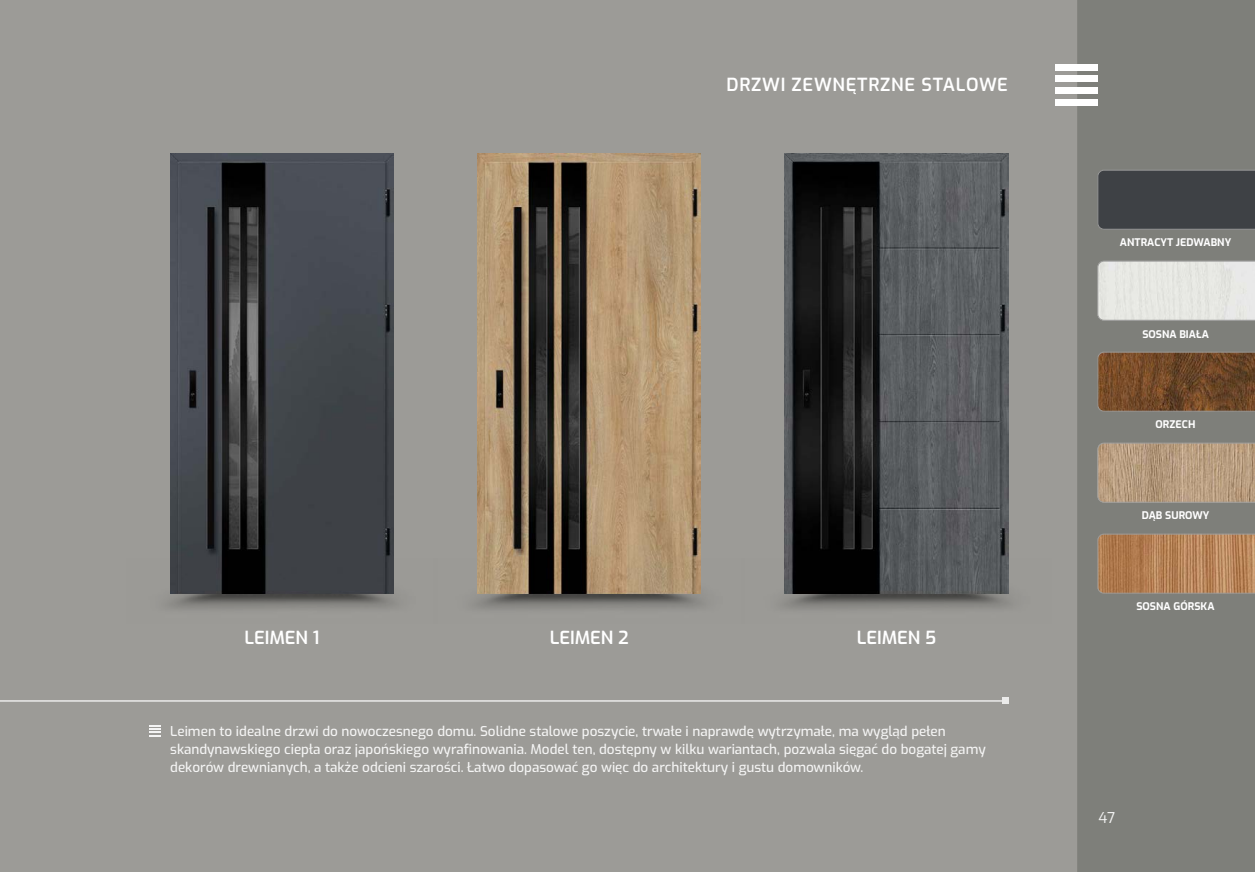
<style>
.page{position:relative;width:1255px;height:872px;background:#fff}
.page>*{position:absolute;margin:0;border:0;box-sizing:border-box;transform-origin:0 0}
.t1{font:600 18px "Exo";letter-spacing:.04em;color:#fff}
.t2{font:600 18px "Exo";letter-spacing:.02em;color:#fff}
.t3{font:15px "Exo";color:#fff}
.t4{font:500 13.5px/18px "Exo";color:#fff}
.t5{font:700 10.5px "Exo";color:#fff}
</style>
<div class="page">
<div style="left:0;top:0;width:1254px;height:872px;background:#9c9b97"></div>
<div style="left:1077px;top:0;width:177px;height:872px;background:#7e7f7a"></div>
<img style="left:167px;top:558px;width:230px;height:51px">
<img style="left:474px;top:593px;width:230px;height:16px">
<img style="left:782px;top:558px;width:229px;height:51px">
<hr style="left:0;top:700px;width:1005px;height:1px;background:#fff">
<svg style="left:1002px;top:698px;width:6px;height:6px"></svg>
<svg style="left:149px;top:725px;width:12px;height:11px"></svg>
<div style="left:1055px;top:64px;width:42px;height:6px;background:#fff"></div>
<div style="left:1055px;top:76px;width:42px;height:6px;background:#fff"></div>
<div style="left:1055px;top:87px;width:42px;height:7px;background:#fff"></div>
<div style="left:1055px;top:99px;width:42px;height:6px;background:#fff"></div>
<svg style="left:1097px;top:443px;width:157px;height:59px;background:#b69c7f"></svg>
<svg style="left:1097px;top:261px;width:157px;height:59px;background:#e4e5e0"></svg>
<svg style="left:1097px;top:352px;width:157px;height:59px;background:#70492a"></svg>
<div style="left:1097px;top:170px;width:157px;height:59px;background:#3e4145"></div>
<img style="left:170px;top:153px;width:223px;height:440px">
<img style="left:784px;top:153px;width:224px;height:440px">
<img style="left:477px;top:153px;width:224px;height:440px">
<svg style="left:1097px;top:534px;width:157px;height:59px;background:#b48157"></svg>
<h1 class="t1" style="left:726px;top:72px;width:283px">DRZWI ZEWNĘTRZNE STALOWE</h1>
<h1 class="t2" style="left:244px;top:624px;width:76px">LEIMEN 1</h1>
<h1 class="t2" style="left:550px;top:624px;width:80px">LEIMEN 2</h1>
<h1 class="t2" style="left:856px;top:624px;width:81px">LEIMEN 5</h1>
<p class="t4" style="left:170px;top:721px;width:817px">Leimen to idealne drzwi do nowoczesnego domu. Solidne stalowe poszycie, trwałe i naprawdę wytrzymałe, ma wygląd pełen skandynawskiego ciepła oraz japońskiego wyrafinowania. Model ten, dostępny w kilku wariantach, pozwala sięgać do bogatej gamy dekorów drewnianych, a także odcieni szarości. Łatwo dopasować go więc do architektury i gustu domowników.</p>
<p class="t5" style="left:1119px;top:235px;width:113px">ANTRACYT JEDWABNY</p>
<p class="t5" style="left:1142px;top:326px;width:68px">SOSNA BIAŁA</p>
<p class="t5" style="left:1155px;top:417px;width:41px">ORZECH</p>
<p class="t5" style="left:1141px;top:508px;width:69px">DĄB SUROWY</p>
<p class="t5" style="left:1136px;top:599px;width:80px">SOSNA GÓRSKA</p>
<p class="t3" style="left:1098px;top:807px;width:18px">47</p>
</div>
